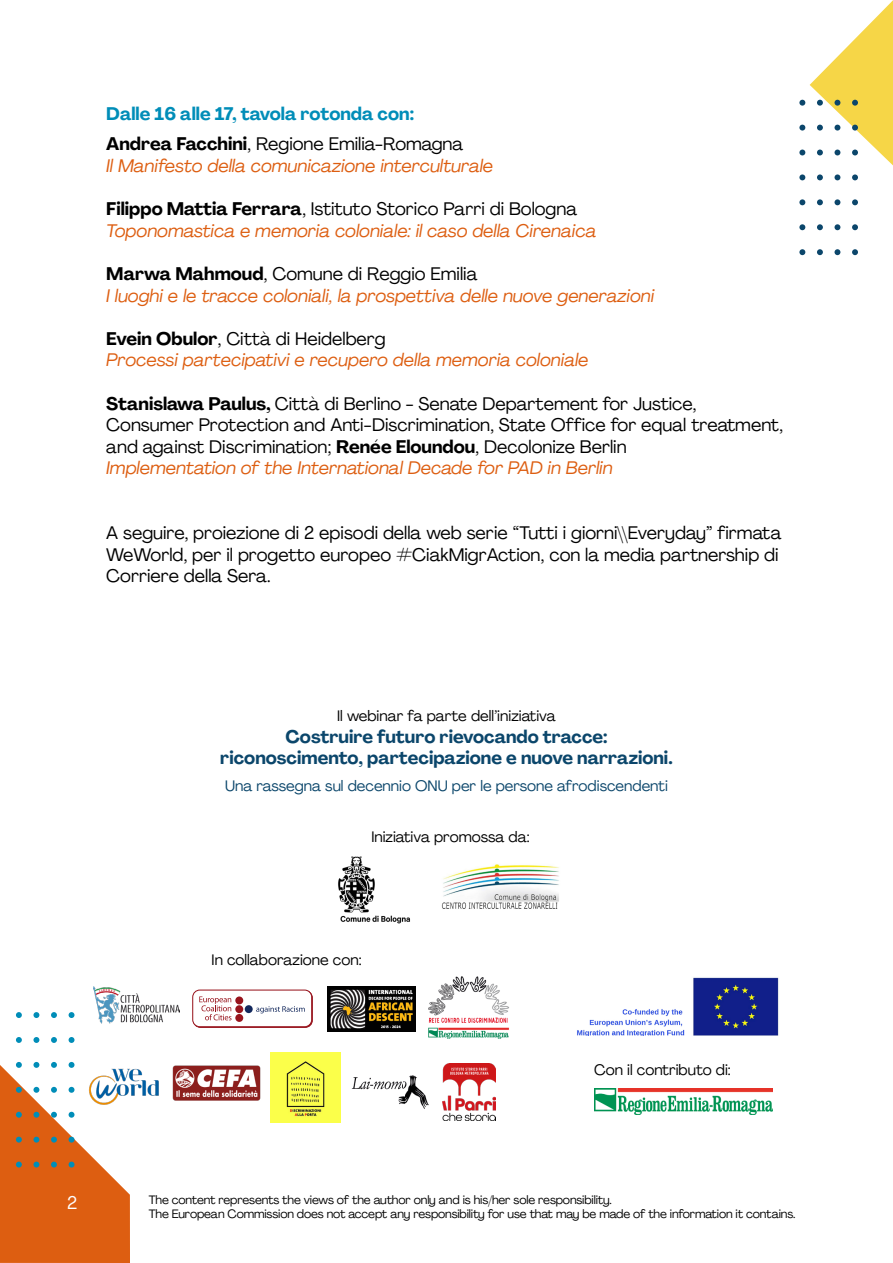
<style>
.page{position:relative;width:893px;height:1263px;background:#fff}
.page>*{position:absolute;margin:0;border:0;box-sizing:border-box;transform-origin:0 0}
.t1{font:18px/21.6px "Agrandir Variable";color:#000}
.t2{font:18px "Agrandir Variable";color:#dd5e11}
.t3{font:18px/21.6px "Agrandir Variable";color:#0b466b;text-align:center}
.t4{font:18px "Agrandir Variable";color:#008db8}
.t5{font:18px "Agrandir Variable";color:#fff}
.t6{font:15px "Agrandir Variable";color:#000}
.t7{font:15px "Agrandir Variable";color:#0b466b}
.t8{font:12px/14.4px "Agrandir Variable";letter-spacing:-.015em;color:#000}
</style>
<div class="page">
<svg style="left:16px;top:1012px;width:6px;height:6px"></svg>
<svg style="left:33px;top:1012px;width:6px;height:6px"></svg>
<svg style="left:51px;top:1012px;width:6px;height:6px"></svg>
<svg style="left:0;top:1037px;width:130px;height:226px"></svg>
<svg style="left:69px;top:1012px;width:5px;height:6px"></svg>
<svg style="left:799px;top:249px;width:6px;height:6px"></svg>
<svg style="left:799px;top:224px;width:6px;height:6px"></svg>
<svg style="left:799px;top:199px;width:6px;height:6px"></svg>
<svg style="left:799px;top:174px;width:6px;height:6px"></svg>
<svg style="left:817px;top:249px;width:6px;height:6px"></svg>
<svg style="left:817px;top:224px;width:6px;height:6px"></svg>
<svg style="left:817px;top:199px;width:6px;height:6px"></svg>
<svg style="left:817px;top:174px;width:6px;height:6px"></svg>
<svg style="left:834px;top:249px;width:6px;height:6px"></svg>
<svg style="left:834px;top:224px;width:6px;height:6px"></svg>
<svg style="left:834px;top:199px;width:6px;height:6px"></svg>
<svg style="left:834px;top:174px;width:6px;height:6px"></svg>
<svg style="left:852px;top:249px;width:6px;height:6px"></svg>
<svg style="left:852px;top:224px;width:6px;height:6px"></svg>
<svg style="left:852px;top:199px;width:6px;height:6px"></svg>
<svg style="left:852px;top:174px;width:6px;height:6px"></svg>
<svg style="left:799px;top:0;width:94px;height:165px"></svg>
<img style="left:441px;top:864px;width:118px;height:45px">
<img style="left:338px;top:856px;width:72px;height:68px">
<img style="left:577px;top:977px;width:202px;height:58px">
<img style="left:594px;top:1089px;width:178px;height:25px">
<img style="left:94px;top:986px;width:85px;height:38px">
<img style="left:78px;top:1058px;width:81px;height:50px">
<img style="left:172px;top:1065px;width:89px;height:36px">
<img style="left:351px;top:1075px;width:78px;height:34px">
<img style="left:442px;top:1063px;width:54px;height:57px">
<div style="left:193px;top:990px;width:119px;height:37px;border:1px solid #98141d;border-radius:7px"></div>
<svg style="left:199px;top:996px;width:33px;height:24px"></svg>
<svg style="left:256px;top:1006px;width:49px;height:7px"></svg>
<div style="left:245px;top:1005px;width:8px;height:8px;background:#13285c;border-radius:50%"></div>
<div style="left:235px;top:1005px;width:8px;height:8px;background:#98141d;border-radius:50%"></div>
<div style="left:235px;top:996px;width:8px;height:8px;background:#98141d;border-radius:50%"></div>
<div style="left:235px;top:1014px;width:8px;height:8px;background:#98141d;border-radius:50%"></div>
<img style="left:429px;top:977px;width:80px;height:62px">
<img style="left:271px;top:1052px;width:70px;height:70px">
<img style="left:327px;top:986px;width:89px;height:46px">
<p class="t4" style="left:106px;top:103px;width:309px">Dalle 16 alle 17, tavola rotonda con:</p>
<p class="t1" style="left:106px;top:133px;width:358px">Andrea Facchini, Regione Emilia-Romagna</p>
<p class="t2" style="left:106px;top:155px;width:388px">Il Manifesto della comunicazione interculturale</p>
<p class="t1" style="left:106px;top:198px;width:472px">Filippo Mattia Ferrara, Istituto Storico Parri di Bologna</p>
<p class="t2" style="left:106px;top:219px;width:492px">Toponomastica e memoria coloniale: il caso della Cirenaica</p>
<p class="t1" style="left:106px;top:263px;width:373px">Marwa Mahmoud, Comune di Reggio Emilia</p>
<p class="t2" style="left:106px;top:284px;width:549px">I luoghi e le tracce coloniali, la prospettiva delle nuove generazioni</p>
<p class="t1" style="left:106px;top:327px;width:281px">Evein Obulor, Città di Heidelberg</p>
<p class="t2" style="left:106px;top:349px;width:484px">Processi partecipativi e recupero della memoria coloniale</p>
<p class="t1" style="left:106px;top:392px;width:678px">Stanislawa Paulus, Città di Berlino - Senate Departement for Justice,<br>Consumer Protection and Anti-Discrimination, State Office for equal treatment, and against Discrimination; Renée Eloundou, Decolonize Berlin</p>
<p class="t2" style="left:106px;top:457px;width:508px">Implementation of the International Decade for PAD in Berlin</p>
<p class="t1" style="left:106px;top:522px;width:677px">A seguire, proiezione di 2 episodi della web serie “Tutti i giorni\\Everyday” firmata<br>WeWorld, per il progetto europeo #CiakMigrAction, con la media partnership di<br>Corriere della Sera.</p>
<p class="t5" style="left:67px;top:1191px;width:12px">2</p>
<p class="t6" style="left:337px;top:707px;width:220px">Il webinar fa parte dell’iniziativa</p>
<p class="t3" style="left:220px;top:725px;width:454px">Costruire futuro rievocando tracce: riconoscimento, partecipazione e nuove narrazioni.</p>
<p class="t7" style="left:225px;top:776px;width:444px">Una rassegna sul decennio ONU per le persone afrodiscendenti</p>
<p class="t6" style="left:371px;top:828px;width:160px">Iniziativa promossa da:</p>
<p class="t6" style="left:212px;top:950px;width:151px">In collaborazione con:</p>
<p class="t6" style="left:594px;top:1060px;width:138px">Con il contributo di:</p>
<p class="t8" style="left:149px;top:1192px;width:648px">The content represents the views of the author only and is his/her sole responsibility.<br>The European Commission does not accept any responsibility for use that may be made of the information it contains.</p>
</div>
